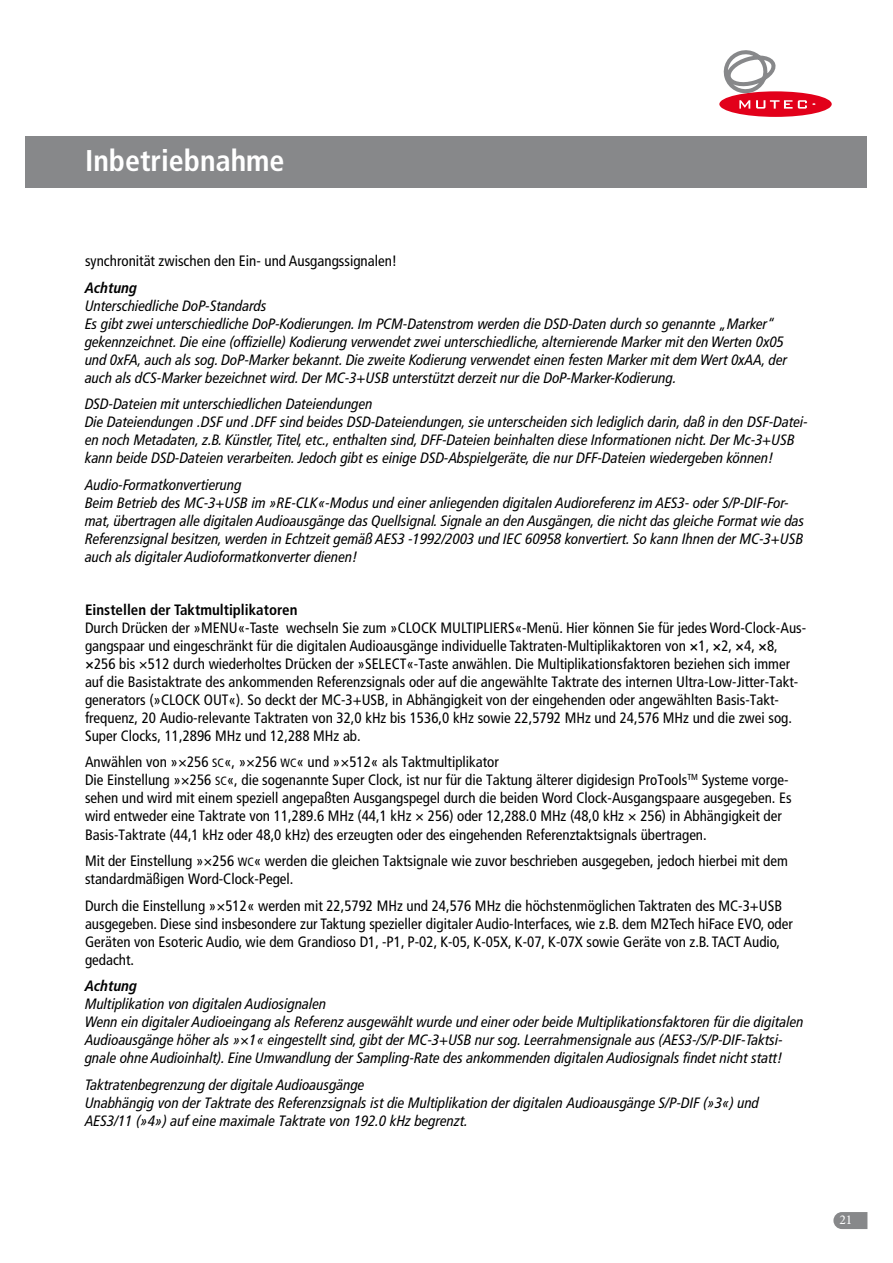
<style>
.page{position:relative;width:893px;height:1263px;background:#fff}
.page>*{position:absolute;margin:0;border:0;box-sizing:border-box;transform-origin:0 0}
.t1{font:700 condensed 30px "Frutiger LT Pro";color:#fff}
.t2{font:italic condensed 15px/18px "Frutiger LT Pro";color:#000}
.t3{font:condensed 15px/18px "Frutiger LT Pro";color:#000}
.t4{font:700 condensed 15px "Frutiger LT Pro";color:#000}
.t5{font:italic 700 condensed 15px "Frutiger LT Pro";color:#000}
.t6{font:13.5px "Minion Pro";color:#fff}
.s1{font-weight:700}
.s2{font-size:12px}
</style>
<div class="page">
<div style="left:26px;top:136px;width:841px;height:51px;background:#87888a"></div>
<svg style="left:833px;top:1212px;width:34px;height:17px"></svg>
<div style="left:719px;top:91px;width:113px;height:26px;background:#e2001a;border-radius:50%"></div>
<svg style="left:721px;top:50px;width:94px;height:59px"></svg>
<h1 class="t1" style="left:85px;top:143px;width:201px">Inbetriebnahme</h1>
<p class="t3" style="left:85px;top:252px;width:314px">synchronität zwischen den Ein- und Ausgangssignalen!</p>
<p class="t5" style="left:85px;top:279px;width:54px">Achtung</p>
<p class="t2" style="left:85px;top:297px;width:704px">Unterschiedliche DoP-Standards<br>Es gibt zwei unterschiedliche DoP-Kodierungen. Im PCM-Datenstrom werden die DSD-Daten durch so genannte „Marker“ gekennzeichnet. Die eine (offizielle) Kodierung verwendet zwei unterschiedliche, alternierende Marker mit den Werten 0x05 und 0xFA, auch als sog. DoP-Marker bekannt. Die zweite Kodierung verwendet einen festen Marker mit dem Wert 0xAA, der auch als dCS-Marker bezeichnet wird. Der MC-3+USB unterstützt derzeit nur die DoP-Marker-Kodierung.</p>
<p class="t2" style="left:85px;top:395px;width:724px">DSD-Dateien mit unterschiedlichen Dateiendungen<br>Die Dateiendungen .DSF und .DFF sind beides DSD-Dateiendungen, sie unterscheiden sich lediglich darin, daß in den DSF-Datei&shy;en noch Metadaten, z.B. Künstler, Titel, etc., enthalten sind, DFF-Dateien beinhalten diese Informationen nicht. Der Mc-3+USB kann beide DSD-Dateien verarbeiten. Jedoch gibt es einige DSD-Abspielgeräte, die nur DFF-Dateien wiedergeben können!</p>
<p class="t2" style="left:85px;top:476px;width:721px">Audio-Formatkonvertierung<br>Beim Betrieb des MC-3+USB im »RE-CLK«-Modus und einer anliegenden digitalen Audioreferenz im AES3- oder S/P-DIF-For&shy;mat, übertragen alle digitalen Audioausgänge das Quellsignal. Signale an den Ausgängen, die nicht das gleiche Format wie das Referenzsignal besitzen, werden in Echtzeit gemäß AES3 -1992/2003 und IEC 60958 konvertiert. So kann Ihnen der MC-3+USB auch als digitaler Audioformatkonverter dienen!</p>
<p class="t4" style="left:85px;top:601px;width:214px">Einstellen der Taktmultiplikatoren</p>
<p class="t3" style="left:85px;top:619px;width:723px">Durch Drücken der »MENU«-Taste wechseln Sie zum »CLOCK MULTIPLIERS«-Menü. Hier können Sie für jedes Word-Clock-Aus&shy;gangspaar und eingeschränkt für die digitalen Audioausgänge individuelle Taktraten-Multiplikaktoren von <span class="s1">×</span>1, <span class="s1">×</span>2, <span class="s1">×</span>4, <span class="s1">×</span>8, <span class="s1">×</span>256 bis ×512 durch wiederholtes Drücken der »SELECT«-Taste anwählen. Die Multiplikationsfaktoren beziehen sich immer auf die Basistaktrate des ankommenden Referenzsignals oder auf die angewählte Taktrate des internen Ultra-Low-Jitter-Takt&shy;generators (»CLOCK OUT«). So deckt der MC-3+USB, in Abhängigkeit von der eingehenden oder angewählten Basis-Takt&shy;frequenz, 20 Audio-relevante Taktraten von 32,0 kHz bis 1536,0 kHz sowie 22,5792 MHz und 24,576 MHz und die zwei sog.<br>Super Clocks, 11,2896 MHz und 12,288 MHz ab.</p>
<p class="t3" style="left:85px;top:753px;width:708px">Anwählen von »×256 <span class="s2">SC</span>«, »×256 <span class="s2">WC</span>« und »×512« als Taktmultiplikator<br>Die Einstellung »×256 <span class="s2">SC</span>«, die sogenannte Super Clock, ist nur für die Taktung älterer digidesign ProTools<sup>TM</sup> Systeme vorge&shy;sehen und wird mit einem speziell angepaßten Ausgangspegel durch die beiden Word Clock-Ausgangspaare ausgegeben. Es wird entweder eine Taktrate von 11,289.6 MHz (44,1 kHz × 256) oder 12,288.0 MHz (48,0 kHz × 256) in Abhängigkeit der Basis-Taktrate (44,1 kHz oder 48,0 kHz) des erzeugten oder des eingehenden Referenztaktsignals übertragen.</p>
<p class="t3" style="left:85px;top:852px;width:704px">Mit der Einstellung »×256 <span class="s2">WC</span>« werden die gleichen Taktsignale wie zuvor beschrieben ausgegeben, jedoch hierbei mit dem standardmäßigen Word-Clock-Pegel.</p>
<p class="t3" style="left:85px;top:896px;width:709px">Durch die Einstellung »×512« werden mit 22,5792 MHz und 24,576 MHz die höchstenmöglichen Taktraten des MC-3+USB ausgegeben. Diese sind insbesondere zur Taktung spezieller digitaler Audio-Interfaces, wie z.B. dem M2Tech hiFace EVO, oder Geräten von Esoteric Audio, wie dem Grandioso D1, -P1, P-02, K-05, K-05X, K-07, K-07X sowie Geräte von z.B. TACT Audio, gedacht.</p>
<p class="t5" style="left:85px;top:977px;width:54px">Achtung</p>
<p class="t2" style="left:85px;top:995px;width:720px">Multiplikation von digitalen Audiosignalen<br>Wenn ein digitaler Audioeingang als Referenz ausgewählt wurde und einer oder beide Multiplikationsfaktoren für die digitalen Audioausgänge höher als »×1« eingestellt sind, gibt der MC-3+USB nur sog. Leerrahmensignale aus (AES3-/S/P-DIF-Taktsi&shy;gnale ohne Audioinhalt). Eine Umwandlung der Sampling-Rate des ankommenden digitalen Audiosignals findet nicht statt!</p>
<p class="t2" style="left:85px;top:1075px;width:676px">Taktratenbegrenzung der digitale Audioausgänge<br>Unabhängig von der Taktrate des Referenzsignals ist die Multiplikation der digitalen Audioausgänge S/P-DIF (»3«) und<br>AES3/11 (»4») auf eine maximale Taktrate von 192.0 kHz begrenzt.</p>
<p class="t6" style="left:839px;top:1211px;width:14px">21</p>
</div>
